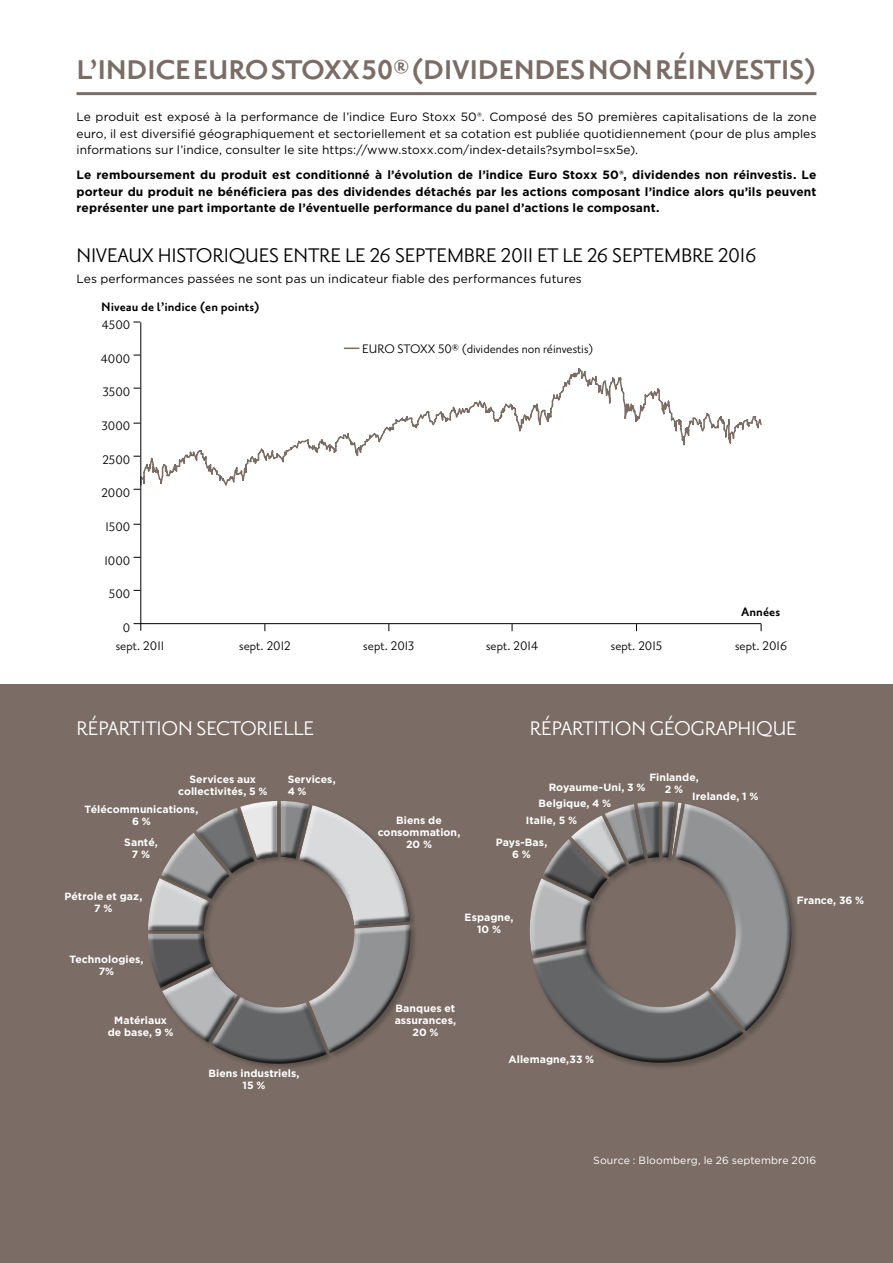
<style>
.page{position:relative;width:893px;height:1263px;background:#fff}
.page>*{position:absolute;margin:0;border:0;box-sizing:border-box;transform-origin:0 0}
.t1{font:700 33px "Priori Sans OT";letter-spacing:-.01em;color:#7b6d65}
.t2{font:24px "Priori Sans OT";letter-spacing:-.01em;color:#000}
.t3{font:24px "Priori Sans OT";letter-spacing:-.01em;color:#fff}
.t4{font:15px "Priori Sans OT";color:#000}
.t5{font:700 15px "Priori Sans OT";color:#000}
.t6{font:12px/16.5px "Gotham";letter-spacing:.005em;color:#000;text-align:justify}
.t7{font:700 12px/16.5px "Gotham";letter-spacing:.01em;color:#000;text-align:justify}
.t8{font:700 10.5px/12px "Gotham";letter-spacing:.005em;color:#fff;text-align:center}
.t9{font:10.5px "Gotham";letter-spacing:.015em;color:#fff}
</style>
<div class="page">
<div style="left:0;top:685px;width:893px;height:578px;background:#7b6d65"></div>
<hr style="left:77px;top:92px;width:739px;height:3px;background:#7b6d65">
<svg style="left:344px;top:348px;width:15px;height:1px"></svg>
<hr style="left:134px;top:623px;width:627px;height:1px;background:#000">
<svg style="left:139px;top:367px;width:623px;height:120px"></svg>
<hr style="left:140px;top:322px;width:1px;height:309px;background:#000">
<div style="left:146px;top:799px;width:272px;height:272px;background:#000;opacity:.25"></div>
<div style="left:145px;top:800px;width:264px;height:247px;background:#fff;opacity:.75"></div>
<div style="left:148px;top:804px;width:262px;height:262px;background:#000;opacity:.75"></div>
<div style="left:528px;top:800px;width:271px;height:270px;background:#000;opacity:.25"></div>
<div style="left:527px;top:801px;width:250px;height:230px;background:#fff;opacity:.75"></div>
<div style="left:529px;top:804px;width:263px;height:261px;background:#000;opacity:.75"></div>
<h1 class="t1" style="left:77px;top:55px;width:741px">L’INDICE EURO STOXX 50® (DIVIDENDES NON RÉINVESTIS)</h1>
<p class="t6" style="left:77px;top:109px;width:741px">Le produit est exposé à la performance de l’indice Euro Stoxx 50®. Composé des 50 premières capitalisations de la zone euro, il est diversifié géographiquement et sectoriellement et sa cotation est publiée quotidiennement (pour de plus amples informations sur l’indice, consulter le site https://www.stoxx.com/index-details?symbol=sx5e).</p>
<p class="t7" style="left:77px;top:167px;width:741px">Le remboursement du produit est conditionné à l’évolution de l’indice Euro Stoxx 50®, dividendes non réinvestis. Le porteur du produit ne bénéficiera pas des dividendes détachés par les actions composant l’indice alors qu’ils peuvent représenter une part importante de l’éventuelle performance du panel d’actions le composant.</p>
<h2 class="t2" style="left:77px;top:244px;width:682px">NIVEAUX HISTORIQUES ENTRE LE 26 SEPTEMBRE 2011 ET LE 26 SEPTEMBRE 2016</h2>
<p class="t6" style="left:77px;top:270px;width:507px">Les performances passées ne sont pas un indicateur fiable des performances futures</p>
<p class="t5" style="left:101px;top:300px;width:160px">Niveau de l’indice (en points)</p>
<p class="t4" style="left:102px;top:318px;width:30px">4500</p>
<p class="t4" style="left:101px;top:352px;width:31px">4000</p>
<p class="t4" style="left:103px;top:385px;width:29px">3500</p>
<p class="t4" style="left:102px;top:419px;width:30px">3000</p>
<p class="t4" style="left:102px;top:453px;width:29px">2500</p>
<p class="t4" style="left:101px;top:486px;width:30px">2000</p>
<p class="t4" style="left:106px;top:520px;width:26px">1500</p>
<p class="t4" style="left:104px;top:554px;width:27px">1000</p>
<p class="t4" style="left:109px;top:587px;width:23px">500</p>
<p class="t4" style="left:123px;top:621px;width:9px">0</p>
<p class="t4" style="left:362px;top:342px;width:233px">EURO STOXX 50® (dividendes non réinvestis)</p>
<p class="t5" style="left:741px;top:605px;width:41px">Années</p>
<p class="t4" style="left:116px;top:639px;width:50px">sept. 2011</p>
<p class="t4" style="left:239px;top:639px;width:53px">sept. 2012</p>
<p class="t4" style="left:363px;top:639px;width:53px">sept. 2013</p>
<p class="t4" style="left:486px;top:639px;width:53px">sept. 2014</p>
<p class="t4" style="left:611px;top:639px;width:53px">sept. 2015</p>
<p class="t4" style="left:735px;top:639px;width:54px">sept. 2016</p>
<h2 class="t3" style="left:77px;top:718px;width:239px">RÉPARTITION SECTORIELLE</h2>
<h2 class="t3" style="left:530px;top:718px;width:269px">RÉPARTITION GÉOGRAPHIQUE</h2>
<p class="t8" style="left:178px;top:773px;width:91px">Services aux collectivités, 5 %</p>
<p class="t8" style="left:85px;top:803px;width:115px">Télécommunications,<br>6 %</p>
<p class="t8" style="left:124px;top:837px;width:35px">Santé,<br>7 %</p>
<p class="t8" style="left:65px;top:890px;width:79px">Pétrole et gaz,<br>7 %</p>
<p class="t8" style="left:69px;top:953px;width:76px">Technologies,<br>7%</p>
<p class="t8" style="left:288px;top:774px;width:50px;text-align:left">Services,<br>4 %</p>
<p class="t8" style="left:378px;top:814px;width:84px">Biens de consommation,<br>20 %</p>
<p class="t8" style="left:649px;top:772px;width:51px">Finlande,<br>2 %</p>
<p class="t8" style="left:549px;top:781px;width:98px">Royaume-Uni, 3 %</p>
<p class="t8" style="left:692px;top:790px;width:68px">Irelande, 1 %</p>
<p class="t8" style="left:539px;top:798px;width:74px">Belgique, 4 %</p>
<p class="t8" style="left:526px;top:814px;width:53px">Italie, 5 %</p>
<p class="t8" style="left:496px;top:837px;width:53px">Pays-Bas,<br>6 %</p>
<p class="t8" style="left:465px;top:911px;width:51px">Espagne,<br>10 %</p>
<p class="t8" style="left:108px;top:1014px;width:67px">Matériaux de base, 9 %</p>
<p class="t8" style="left:395px;top:1002px;width:63px">Banques et assurances,<br>20 %</p>
<p class="t8" style="left:209px;top:1068px;width:93px">Biens industriels,<br>15 %</p>
<p class="t8" style="left:508px;top:1053px;width:87px">Allemagne,33 %</p>
<p class="t8" style="left:797px;top:894px;width:69px">France, 36 %</p>
<p class="t9" style="left:593px;top:1154px;width:225px">Source : Bloomberg, le 26 septembre 2016</p>
</div>
